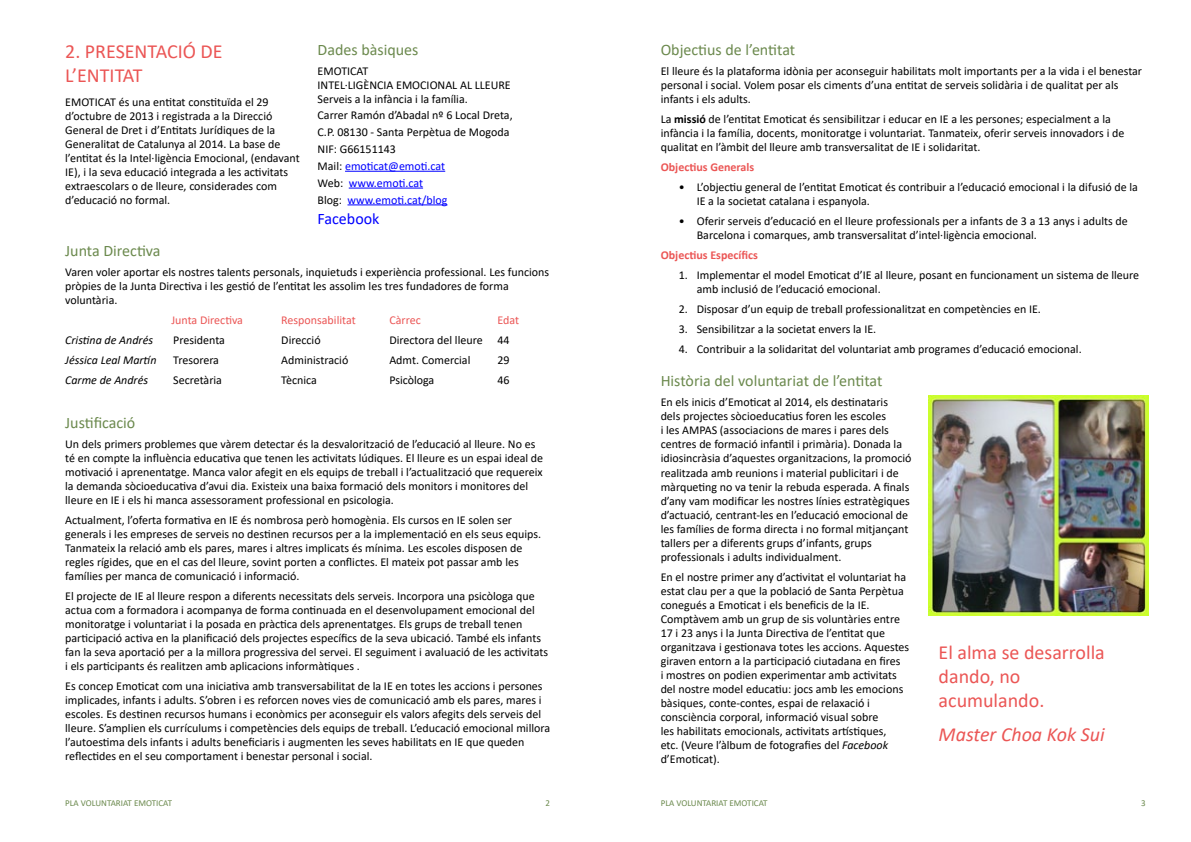
<style>
.page{position:relative;width:1191px;height:842px;background:#fff}
.page>*{position:absolute;margin:0;border:0;box-sizing:border-box;transform-origin:0 0}
.t1{font:20px/24px "Calibri";color:#eb5655}
.t2{font:italic 20px "Calibri";color:#eb5655}
.t3{font:16px "Calibri";color:#6b894d}
.t4{font:16px "Calibri";color:#00f}
.t5{font:12px/14px "Calibri";color:#000}
.t6{font:italic 12px "Calibri";color:#000}
.t7{font:12px "Calibri";color:#eb5655}
.t8{font:700 12px "Calibri";color:#eb5655}
.t9{font:9px "Calibri";color:#6b894d}
.s1{color:#00f}
.s2{font-weight:700}
.s3{font-style:italic}
</style>
<div class="page">
<hr style="left:345px;top:171px;width:100px;height:1px;background:#00f">
<hr style="left:349px;top:188px;width:74px;height:1px;background:#00f">
<hr style="left:347px;top:204px;width:100px;height:1px;background:#00f">
<img style="left:928px;top:396px;width:220px;height:219px">
<h1 class="t1" style="left:65px;top:38px;width:159px">2. PRESENTACIÓ DE<br>L’ENTITAT</h1>
<p class="t5" style="left:65px;top:94px;width:236px">EMOTICAT és una entitat constituïda el 29 d’octubre de 2013 i registrada a la Direcció General de Dret i d’Entitats Jurídiques de la Generalitat de Catalunya al 2014. La base de l’entitat és la Intel·ligència Emocional, (endavant IE), i la seva educació integrada a les activitats extraescolars o de lleure, considerades com d’educació no formal.</p>
<h2 class="t3" style="left:317px;top:38px;width:102px">Dades bàsiques</h2>
<p class="t5" style="left:317px;top:63px;width:195px">EMOTICAT<br>INTEL·LIGÈNCIA EMOCIONAL AL LLEURE<br>Serveis a la infància i la família.</p>
<p class="t5" style="left:317px;top:107px;width:197px;line-height:16.8px">Carrer Ramón d’Abadal nº 6 Local Dreta,<br>C.P. 08130 - Santa Perpètua de Mogoda<br>NIF: G66151143<br>Mail: <span class="s1">emoticat@emoti.cat<br></span>Web: <span class="s1">www.emoti.cat<br></span>Blog: <span class="s1">www.emoti.cat/blog</span></p>
<h2 class="t4" style="left:317px;top:208px;width:63px">Facebook</h2>
<h2 class="t3" style="left:65px;top:239px;width:97px">Junta Directiva</h2>
<p class="t5" style="left:65px;top:264px;width:485px">Varen voler aportar els nostres talents personals, inquietuds i experiència professional. Les funcions pròpies de la Junta Directiva i les gestió de l’entitat les assolim les tres fundadores de forma voluntària.</p>
<p class="t7" style="left:171px;top:311px;width:73px">Junta Directiva</p>
<p class="t7" style="left:281px;top:311px;width:76px">Responsabilitat</p>
<p class="t7" style="left:389px;top:311px;width:33px">Càrrec</p>
<p class="t7" style="left:497px;top:311px;width:23px">Edat</p>
<p class="t6" style="left:65px;top:331px;width:89px">Cristina de Andrés</p>
<p class="t5" style="left:173px;top:333px;width:53px">Presidenta</p>
<p class="t5" style="left:281px;top:333px;width:41px">Direcció</p>
<p class="t5" style="left:389px;top:333px;width:122px">Directora del lleure 44</p>
<p class="t6" style="left:65px;top:351px;width:93px">Jéssica Leal Martín</p>
<p class="t5" style="left:173px;top:353px;width:47px">Tresorera</p>
<p class="t5" style="left:281px;top:353px;width:69px">Administració</p>
<p class="t5" style="left:389px;top:353px;width:83px">Admt. Comercial</p>
<p class="t5" style="left:497px;top:353px;width:14px">29</p>
<p class="t6" style="left:65px;top:371px;width:84px">Carme de Andrés</p>
<p class="t5" style="left:173px;top:373px;width:50px">Secretària</p>
<p class="t5" style="left:281px;top:373px;width:37px">Tècnica</p>
<p class="t5" style="left:389px;top:373px;width:47px">Psicòloga</p>
<p class="t5" style="left:497px;top:373px;width:14px">46</p>
<h2 class="t3" style="left:65px;top:411px;width:72px">Justificació</h2>
<p class="t5" style="left:65px;top:436px;width:479px">Un dels primers problemes que vàrem detectar és la desvalorització de l’educació al lleure. No es té en compte la influència educativa que tenen les activitats lúdiques. El lleure es un espai ideal de motivació i aprenentatge. Manca valor afegit en els equips de treball i l’actualització que requereix la demanda sòcioeducativa d’avui dia. Existeix una baixa formació dels monitors i monitores del lleure en IE i els hi manca assessorament professional en psicologia.</p>
<p class="t5" style="left:65px;top:513px;width:477px">Actualment, l’oferta formativa en IE és nombrosa però homogènia. Els cursos en IE solen ser generals i les empreses de serveis no destinen recursos per a la implementació en els seus equips.<br>Tanmateix la relació amb els pares, mares i altres implicats és mínima. Les escoles disposen de regles rígides, que en el cas del lleure, sovint porten a conflictes. El mateix pot passar amb les famílies per manca de comunicació i informació.</p>
<p class="t5" style="left:65px;top:589px;width:484px">El projecte de IE al lleure respon a diferents necessitats dels serveis. Incorpora una psicòloga que actua com a formadora i acompanya de forma continuada en el desenvolupament emocional del monitoratge i voluntariat i la posada en pràctica dels aprenentatges. Els grups de treball tenen participació activa en la planificació dels projectes específics de la seva ubicació. També els infants fan la seva aportació per a la millora progressiva del servei. El seguiment i avaluació de les activitats i els participants és realitzen amb aplicacions informàtiques .</p>
<p class="t5" style="left:65px;top:679px;width:486px">Es concep Emoticat com una iniciativa amb transversabilitat de la IE en totes les accions i persones implicades, infants i adults. S’obren i es reforcen noves vies de comunicació amb els pares, mares i escoles. Es destinen recursos humans i econòmics per aconseguir els valors afegits dels serveis del lleure. S’amplien els currículums i competències dels equips de treball. L’educació emocional millora l’autoestima dels infants i adults beneficiaris i augmenten les seves habilitats en IE que queden reflectides en el seu comportament i benestar personal i social.</p>
<h2 class="t3" style="left:660px;top:38px;width:136px">Objectius de l’entitat</h2>
<p class="t5" style="left:660px;top:63px;width:483px">El lleure és la plataforma idònia per aconseguir habilitats molt importants per a la vida i el benestar personal i social. Volem posar els ciments d’una entitat de serveis solidària i de qualitat per als infants i els adults.</p>
<p class="t5" style="left:660px;top:111px;width:465px">La <span class="s2">missió</span> de l’entitat Emoticat és sensibilitzar i educar en IE a les persones; especialment a la infància i la família, docents, monitoratge i voluntariat. Tanmateix, oferir serveis innovadors i de qualitat en l’àmbit del lleure amb transversalitat de IE i solidaritat.</p>
<p class="t8" style="left:660px;top:158px;width:95px">Objectius Generals</p>
<p class="t5" style="left:696px;top:179px;width:443px;text-indent:-18px">• L’objectiu general de l’entitat Emoticat és contribuir a l’educació emocional i la difusió de la<br>IE a la societat catalana i espanyola.</p>
<p class="t5" style="left:696px;top:213px;width:433px;text-indent:-18px">• Oferir serveis d’educació en el lleure professionals per a infants de 3 a 13 anys i adults de<br>Barcelona i comarques, amb transversalitat d’intel·ligència emocional.</p>
<p class="t8" style="left:660px;top:246px;width:99px">Objectius Específics</p>
<p class="t5" style="left:696px;top:267px;width:444px;text-indent:-18px">1. Implementar el model Emoticat d’IE al lleure, posant en funcionament un sistema de lleure amb inclusió de l’educació emocional.</p>
<p class="t5" style="left:678px;top:301px;width:364px">2. Disposar d’un equip de treball professionalitzat en competències en IE.</p>
<p class="t5" style="left:678px;top:321px;width:199px">3. Sensibilitzar a la societat envers la IE.</p>
<p class="t5" style="left:678px;top:341px;width:404px">4. Contribuir a la solidaritat del voluntariat amb programes d’educació emocional.</p>
<h2 class="t3" style="left:660px;top:370px;width:223px">Història del voluntariat de l’entitat</h2>
<p class="t5" style="left:660px;top:395px;width:252px">En els inicis d’Emoticat al 2014, els destinataris<br>dels projectes sòcioeducatius foren les escoles<br>i les AMPAS (associacions de mares i pares dels centres de formació infantil i primària). Donada la idiosincràsia d’aquestes organitzacions, la promoció realitzada amb reunions i material publicitari i de màrqueting no va tenir la rebuda esperada. A finals d’any vam modificar les nostres línies estratègiques d’actuació, centrant-les en l’educació emocional de les famílies de forma directa i no formal mitjançant tallers per a diferents grups d’infants, grups professionals i adults individualment.</p>
<p class="t5" style="left:660px;top:569px;width:250px">En el nostre primer any d’activitat el voluntariat ha estat clau per a que la població de Santa Perpètua conegués a Emoticat i els beneficis de la IE.<br>Comptàvem amb un grup de sis voluntàries entre 17 i 23 anys i la Junta Directiva de l’entitat que organitzava i gestionava totes les accions. Aquestes giraven entorn a la participació ciutadana en fires<br>i mostres on podien experimentar amb activitats del nostre model educatiu: jocs amb les emocions bàsiques, conte-contes, espai de relaxació i consciència corporal, informació visual sobre<br>les habilitats emocionals, activitats artístiques,<br>etc. (Veure l’àlbum de fotografies del <span class="s3">Facebook </span>d’Emoticat).</p>
<h1 class="t1" style="left:938px;top:639px;width:168px">El alma se desarrolla dando, no acumulando.</h1>
<h1 class="t2" style="left:938px;top:720px;width:167px">Master Choa Kok Sui</h1>
<p class="t9" style="left:65px;top:796px;width:108px">PLA VOLUNTARIAT EMOTICAT</p>
<p class="t9" style="left:545px;top:796px;width:6px">2</p>
<p class="t9" style="left:660px;top:797px;width:108px">PLA VOLUNTARIAT EMOTICAT</p>
<p class="t9" style="left:1141px;top:797px;width:6px">3</p>
</div>
